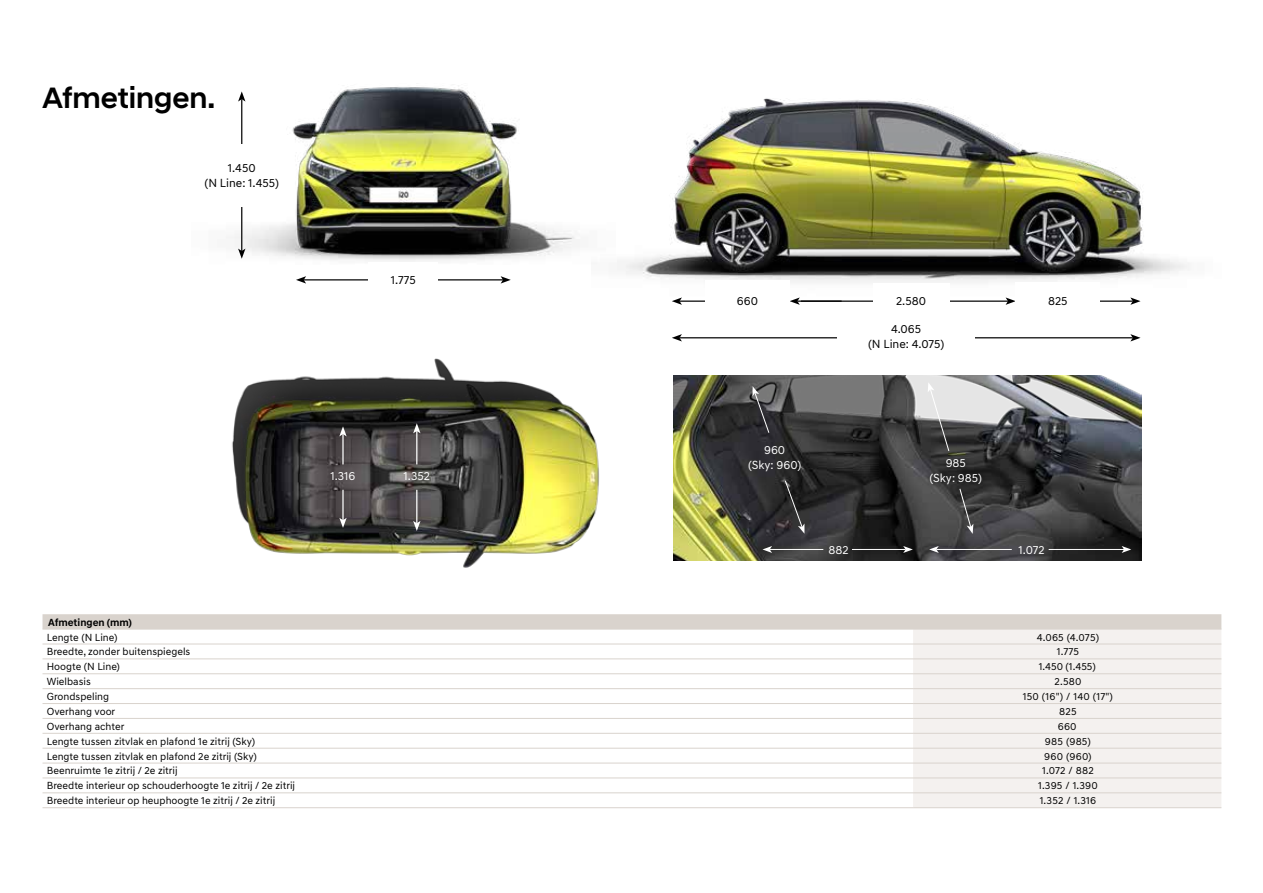
<style>
.page{position:relative;width:1263px;height:893px;background:#fff}
.page>*{position:absolute;margin:0;border:0;box-sizing:border-box;transform-origin:0 0}
.t1{font:500 30px "Hyundai Sans Head";color:#000}
.t2{font:12px/14.4px "Hyundai Sans Text";color:#000;text-align:center}
.t3{font:12px/14.4px "Hyundai Sans Text";color:#fff;text-align:center}
.t4{font:10.5px "Hyundai Sans Text";color:#000}
.t5{font:700 10.5px "Hyundai Sans Text";color:#000}
</style>
<div class="page">
<img style="left:232px;top:358px;width:465px;height:210px">
<hr style="left:342px;top:490px;width:2px;height:30px;background:#fff">
<svg style="left:339px;top:518px;width:8px;height:10px"></svg>
<hr style="left:416px;top:490px;width:1px;height:33px;background:#fff">
<svg style="left:413px;top:521px;width:7px;height:10px"></svg>
<hr style="left:342px;top:434px;width:2px;height:30px;background:#fff">
<svg style="left:339px;top:426px;width:8px;height:10px"></svg>
<hr style="left:416px;top:431px;width:1px;height:33px;background:#fff">
<svg style="left:413px;top:423px;width:7px;height:10px"></svg>
<div style="left:43px;top:614px;width:1178px;height:15px;background:#d9d3cd"></div>
<svg style="left:43px;top:643px;width:870px;height:150px"></svg>
<div style="left:913px;top:630px;width:308px;height:177px;background:#f4f1ef"></div>
<hr style="left:43px;top:629px;width:870px;height:1px;background:#d9d3cd">
<hr style="left:913px;top:629px;width:308px;height:1px;background:#d9d3cd">
<hr style="left:43px;top:644px;width:870px;height:1px;background:#d9d3cd">
<hr style="left:913px;top:644px;width:308px;height:1px;background:#d9d3cd">
<hr style="left:43px;top:659px;width:870px;height:1px;background:#d9d3cd">
<hr style="left:913px;top:659px;width:308px;height:1px;background:#d9d3cd">
<hr style="left:43px;top:673px;width:870px;height:1px;background:#d9d3cd">
<hr style="left:913px;top:673px;width:308px;height:1px;background:#d9d3cd">
<hr style="left:43px;top:688px;width:870px;height:1px;background:#d9d3cd">
<hr style="left:913px;top:688px;width:308px;height:1px;background:#d9d3cd">
<hr style="left:43px;top:703px;width:870px;height:1px;background:#d9d3cd">
<hr style="left:913px;top:703px;width:308px;height:1px;background:#d9d3cd">
<hr style="left:43px;top:718px;width:870px;height:1px;background:#d9d3cd">
<hr style="left:913px;top:718px;width:308px;height:1px;background:#d9d3cd">
<hr style="left:43px;top:733px;width:870px;height:1px;background:#d9d3cd">
<hr style="left:913px;top:733px;width:308px;height:1px;background:#d9d3cd">
<hr style="left:43px;top:748px;width:870px;height:1px;background:#d9d3cd">
<hr style="left:913px;top:748px;width:308px;height:1px;background:#d9d3cd">
<hr style="left:43px;top:763px;width:870px;height:1px;background:#d9d3cd">
<hr style="left:913px;top:763px;width:308px;height:1px;background:#d9d3cd">
<hr style="left:43px;top:778px;width:870px;height:1px;background:#d9d3cd">
<hr style="left:913px;top:778px;width:308px;height:1px;background:#d9d3cd">
<hr style="left:43px;top:793px;width:870px;height:1px;background:#d9d3cd">
<hr style="left:913px;top:793px;width:308px;height:1px;background:#d9d3cd">
<hr style="left:43px;top:807px;width:870px;height:1px;background:#d9d3cd">
<hr style="left:913px;top:807px;width:308px;height:1px;background:#d9d3cd">
<img style="left:617px;top:98px;width:572px;height:185px">
<hr style="left:680px;top:337px;width:453px;height:1px;background:#000">
<svg style="left:672px;top:334px;width:10px;height:7px"></svg>
<svg style="left:1130px;top:334px;width:10px;height:7px"></svg>
<div style="left:837px;top:315px;width:138px;height:41px;background:#fff"></div>
<hr style="left:1088px;top:301px;width:45px;height:1px;background:#000">
<svg style="left:1130px;top:297px;width:10px;height:8px"></svg>
<hr style="left:680px;top:301px;width:44px;height:1px;background:#000">
<svg style="left:672px;top:297px;width:10px;height:8px"></svg>
<hr style="left:797px;top:301px;width:45px;height:1px;background:#000">
<svg style="left:790px;top:297px;width:10px;height:8px"></svg>
<hr style="left:801px;top:301px;width:207px;height:1px;background:#000">
<svg style="left:1005px;top:297px;width:10px;height:8px"></svg>
<div style="left:1016px;top:282px;width:84px;height:38px;background:#fff"></div>
<div style="left:873px;top:283px;width:76px;height:35px;background:#fff"></div>
<div style="left:705px;top:280px;width:85px;height:41px;background:#fff"></div>
<img style="left:226px;top:85px;width:354px;height:199px">
<hr style="left:304px;top:279px;width:199px;height:1px;background:#000">
<svg style="left:296px;top:276px;width:10px;height:8px"></svg>
<svg style="left:501px;top:276px;width:10px;height:8px"></svg>
<div style="left:368px;top:262px;width:70px;height:35px;background:#fff"></div>
<hr style="left:241px;top:99px;width:1px;height:152px;background:#000">
<svg style="left:238px;top:249px;width:7px;height:10px"></svg>
<svg style="left:238px;top:91px;width:7px;height:11px"></svg>
<div style="left:192px;top:144px;width:99px;height:62px;background:#fff"></div>
<img style="left:673px;top:375px;width:468px;height:185px">
<svg style="left:784px;top:480px;width:20px;height:54px"></svg>
<svg style="left:752px;top:386px;width:18px;height:48px"></svg>
<svg style="left:928px;top:382px;width:22px;height:70px;background:#9c9c9c"></svg>
<svg style="left:959px;top:489px;width:14px;height:45px"></svg>
<div style="left:926px;top:456px;width:60px;height:33px;background:#000;opacity:.75"></div>
<hr style="left:770px;top:549px;width:53px;height:1px;background:#fff">
<svg style="left:762px;top:546px;width:10px;height:7px"></svg>
<hr style="left:936px;top:549px;width:76px;height:1px;background:#fff">
<svg style="left:929px;top:546px;width:10px;height:7px"></svg>
<hr style="left:852px;top:549px;width:53px;height:1px;background:#fff">
<svg style="left:903px;top:546px;width:10px;height:7px"></svg>
<hr style="left:1049px;top:549px;width:75px;height:1px;background:#fff">
<svg style="left:1122px;top:546px;width:9px;height:7px"></svg>
<h1 class="t1" style="left:43px;top:80px;width:174px">Afmetingen.</h1>
<p class="t2" style="left:204px;top:161px;width:76px">1.450<br>(N Line: 1.455)</p>
<p class="t2" style="left:391px;top:273px;width:26px">1.775</p>
<p class="t3" style="left:330px;top:469px;width:27px">1.316</p>
<p class="t3" style="left:404px;top:469px;width:28px">1.352</p>
<p class="t2" style="left:737px;top:294px;width:23px">660</p>
<p class="t2" style="left:896px;top:294px;width:31px">2.580</p>
<p class="t2" style="left:1048px;top:294px;width:21px">825</p>
<p class="t2" style="left:868px;top:322px;width:78px">4.065<br>(N Line: 4.075)</p>
<p class="t3" style="left:748px;top:443px;width:55px">960<br>(Sky: 960)</p>
<p class="t3" style="left:929px;top:456px;width:54px">985<br>(Sky: 985)</p>
<p class="t3" style="left:828px;top:543px;width:22px">882</p>
<p class="t3" style="left:1019px;top:543px;width:28px">1.072</p>
<p class="t5" style="left:48px;top:615px;width:85px">Afmetingen (mm)</p>
<p class="t4" style="left:47px;top:631px;width:72px">Lengte (N Line)</p>
<p class="t4" style="left:1037px;top:631px;width:64px">4.065 (4.075)</p>
<p class="t4" style="left:47px;top:645px;width:145px">Breedte, zonder buitenspiegels</p>
<p class="t4" style="left:1057px;top:645px;width:24px">1.775</p>
<p class="t4" style="left:47px;top:660px;width:75px">Hoogte (N Line)</p>
<p class="t4" style="left:1039px;top:660px;width:59px">1.450 (1.455)</p>
<p class="t4" style="left:47px;top:675px;width:46px">Wielbasis</p>
<p class="t4" style="left:1054px;top:675px;width:28px">2.580</p>
<p class="t4" style="left:47px;top:690px;width:64px">Grondspeling</p>
<p class="t4" style="left:1023px;top:690px;width:92px">150 (16") / 140 (17")</p>
<p class="t4" style="left:47px;top:705px;width:70px">Overhang voor</p>
<p class="t4" style="left:1059px;top:705px;width:19px">825</p>
<p class="t4" style="left:47px;top:720px;width:79px">Overhang achter</p>
<p class="t4" style="left:1058px;top:720px;width:20px">660</p>
<p class="t4" style="left:47px;top:735px;width:210px">Lengte tussen zitvlak en plafond 1e zitrij (Sky)</p>
<p class="t4" style="left:1045px;top:735px;width:48px">985 (985)</p>
<p class="t4" style="left:47px;top:750px;width:211px">Lengte tussen zitvlak en plafond 2e zitrij (Sky)</p>
<p class="t4" style="left:1044px;top:750px;width:49px">960 (960)</p>
<p class="t4" style="left:47px;top:764px;width:132px">Beenruimte 1e zitrij / 2e zitrij</p>
<p class="t4" style="left:1042px;top:764px;width:53px">1.072 / 882</p>
<p class="t4" style="left:47px;top:779px;width:250px">Breedte interieur op schouderhoogte 1e zitrij / 2e zitrij</p>
<p class="t4" style="left:1038px;top:779px;width:61px">1.395 / 1.390</p>
<p class="t4" style="left:47px;top:794px;width:230px">Breedte interieur op heuphoogte 1e zitrij / 2e zitrij</p>
<p class="t4" style="left:1040px;top:794px;width:58px">1.352 / 1.316</p>
</div>
